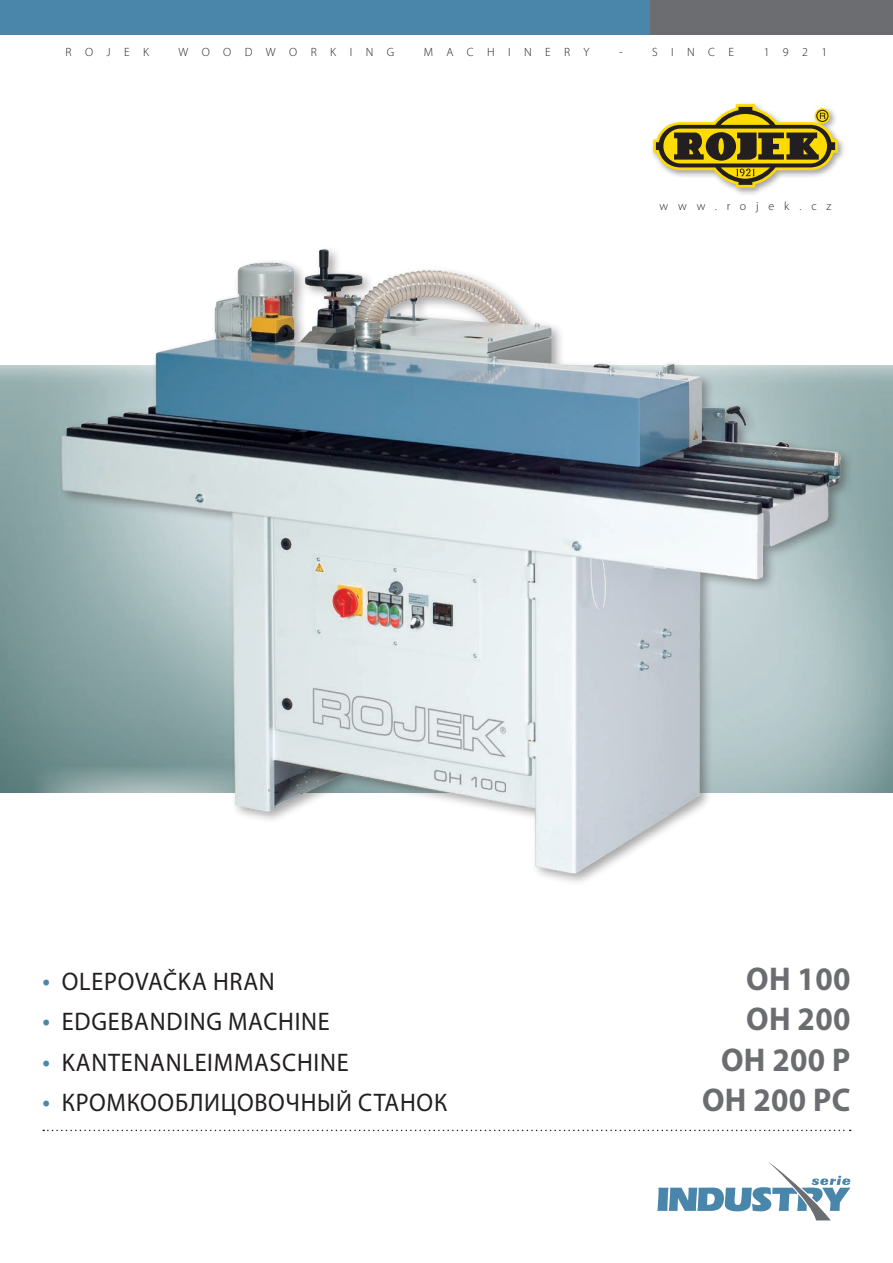
<style>
.page{position:relative;width:893px;height:1263px;background:#fff}
.page>*{position:absolute;margin:0;border:0;box-sizing:border-box;transform-origin:0 0}
.t1{font:700 33px "Myriad Pro";letter-spacing:.01em;color:#6c6d70;scale:.95 1}
.t2{font:25.5px "Myriad Pro";letter-spacing:.03em;color:#231f20;scale:.95 1}
.t3{font:300 12px "Myriad Pro";letter-spacing:1.12em;color:#231f20}
.t4{font:300 12px "Myriad Pro";letter-spacing:.82em;color:#231f20}
.s1{font-size:28.5px;color:#4a86aa}
</style>
<div class="page">
<img style="left:0;top:365px;width:22px;height:427px">
<div style="left:0;top:0;width:893px;height:34px;background:#4a86aa"></div>
<div style="left:651px;top:0;width:242px;height:34px;background:#6c6d70"></div>
<svg style="left:653px;top:104px;width:185px;height:39px"></svg>
<svg style="left:43px;top:1130px;width:808px;height:1px"></svg>
<div style="left:57px;top:244px;width:836px;height:788px;background:#231f20;opacity:.4"></div>
<img style="left:22px;top:143px;width:828px;height:763px">
<svg style="left:657px;top:1161px;width:193px;height:59px"></svg>
<p class="t3" style="left:66px;top:45px;width:85px">ROJEK</p>
<p class="t3" style="left:178px;top:45px;width:217px">WOODWORKING</p>
<p class="t3" style="left:424px;top:45px;width:167px">MACHINERY</p>
<p class="t3" style="left:619px;top:45px;width:5px">-</p>
<p class="t3" style="left:652px;top:45px;width:83px">SINCE</p>
<p class="t3" style="left:764px;top:45px;width:65px">1921</p>
<p class="t4" style="left:659px;top:200px;width:173px">www.rojek.cz</p>
<p class="t2" style="left:43px;top:967px;width:246px"><span class="s1">•</span> OLEPOVAČKA HRAN</p>
<p class="t2" style="left:43px;top:1008px;width:304px"><span class="s1">•</span> EDGEBANDING MACHINE</p>
<p class="t2" style="left:43px;top:1048px;width:324px"><span class="s1">•</span> KANTENANLEIMMASCHINE</p>
<p class="t2" style="left:43px;top:1089px;width:425px"><span class="s1">•</span> Кромкооблицовочный станок</p>
<p class="t1" style="left:746px;top:960px;width:111px">OH 100</p>
<p class="t1" style="left:746px;top:1001px;width:111px">OH 200</p>
<p class="t1" style="left:721px;top:1041px;width:138px">OH 200 P</p>
<p class="t1" style="left:702px;top:1082px;width:158px">OH 200 PC</p>
</div>
